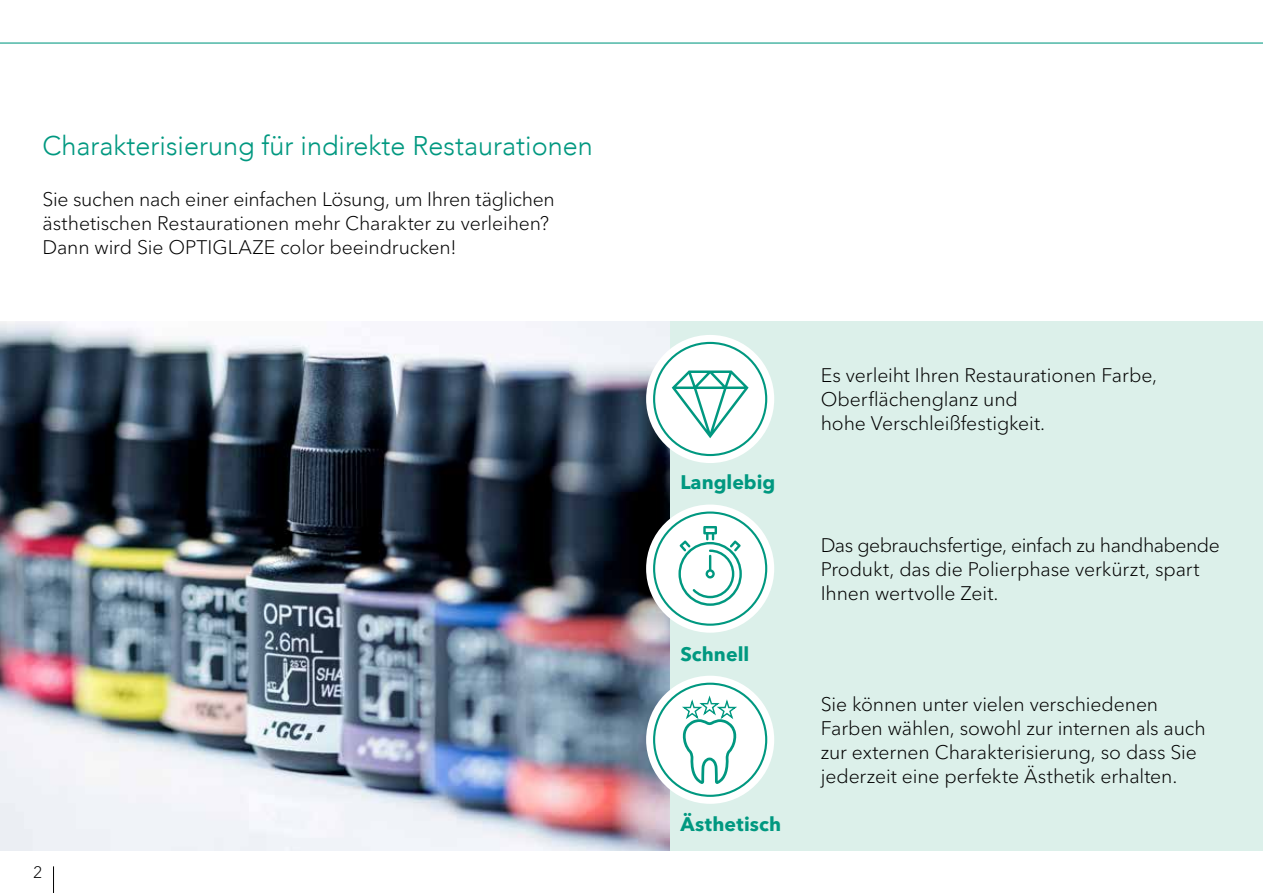
<style>
.page{position:relative;width:1263px;height:893px;background:#fff}
.page>*{position:absolute;margin:0;border:0;box-sizing:border-box;transform-origin:0 0}
.t1{font:300 27px "Avenir";color:#009880}
.t2{font:300 19.5px/24px "Avenir Next LT Pro";letter-spacing:-.005em;color:#000}
.t3{font:700 19.5px "Avenir Next LT Pro";color:#009880}
.t4{font:300 16.5px "Avenir Next LT Pro";color:#000}
</style>
<div class="page">
<svg style="left:0;top:42px;width:1263px;height:2px"></svg>
<img style="left:0;top:321px;width:670px;height:529px">
<div style="left:670px;top:321px;width:593px;height:529px;background:#dcf0ea"></div>
<svg style="left:646px;top:676px;width:128px;height:128px;fill:#fff"></svg>
<div style="left:654px;top:684px;width:112px;height:112px;background:#fff;border-radius:50%"></div>
<div style="left:653px;top:683px;width:114px;height:114px;border:2px solid #009880;border-radius:50%"></div>
<svg style="left:682px;top:696px;width:55px;height:88px"></svg>
<svg style="left:646px;top:335px;width:128px;height:128px;fill:#fff"></svg>
<div style="left:654px;top:343px;width:112px;height:112px;background:#fff;border-radius:50%"></div>
<div style="left:653px;top:342px;width:114px;height:114px;border:2px solid #009880;border-radius:50%"></div>
<svg style="left:672px;top:370px;width:77px;height:68px"></svg>
<svg style="left:646px;top:505px;width:128px;height:128px;fill:#fff"></svg>
<div style="left:654px;top:513px;width:112px;height:112px;background:#fff;border-radius:50%"></div>
<div style="left:653px;top:511px;width:114px;height:115px;border:2px solid #009880;border-radius:50%"></div>
<svg style="left:678px;top:526px;width:64px;height:80px"></svg>
<svg style="left:53px;top:866px;width:1px;height:27px"></svg>
<h1 class="t1" style="left:43px;top:129px;width:552px">Charakterisierung für indirekte Restaurationen</h1>
<p class="t2" style="left:43px;top:187px;width:514px">Sie suchen nach einer einfachen Lösung, um Ihren täglichen ästhetischen Restaurationen mehr Charakter zu verleihen?<br>Dann wird Sie OPTIGLAZE color beeindrucken!</p>
<p class="t4" style="left:33px;top:862px;width:11px">2</p>
<p class="t3" style="left:680px;top:471px;width:97px">Langlebig</p>
<p class="t3" style="left:680px;top:642px;width:70px">Schnell</p>
<p class="t3" style="left:680px;top:812px;width:102px">Ästhetisch</p>
<p class="t2" style="left:821px;top:363px;width:338px">Es verleiht Ihren Restaurationen Farbe,<br>Oberflächenglanz und<br>hohe Verschleißfestigkeit.</p>
<p class="t2" style="left:821px;top:533px;width:401px">Das gebrauchsfertige, einfach zu handhabende<br>Produkt, das die Polierphase verkürzt, spart<br>Ihnen wertvolle Zeit.</p>
<p class="t2" style="left:821px;top:692px;width:387px">Sie können unter vielen verschiedenen Farben wählen, sowohl zur internen als auch zur externen Charakterisierung, so dass Sie jederzeit eine perfekte Ästhetik erhalten.</p>
</div>
